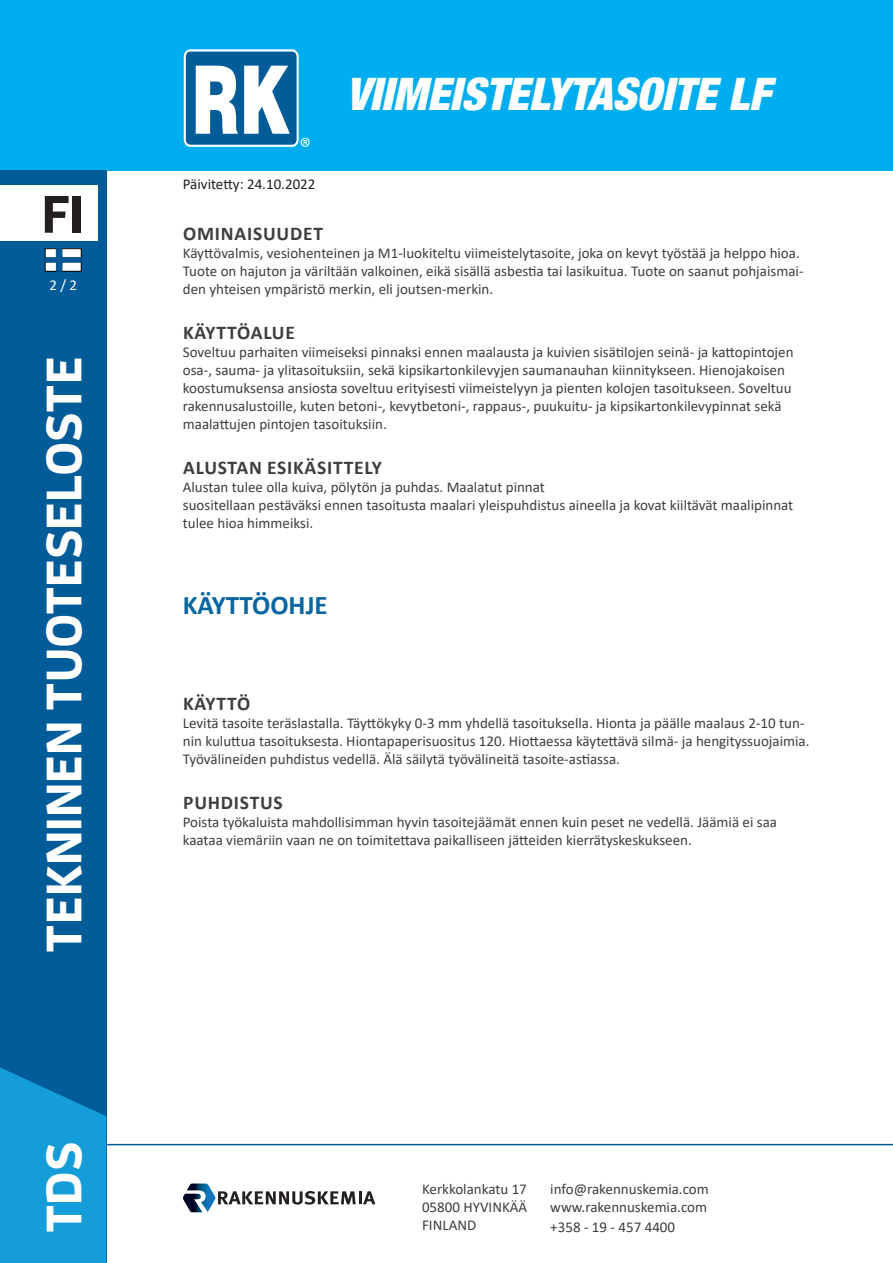
<style>
.page{position:relative;width:893px;height:1263px;background:#fff}
.page>*{position:absolute;margin:0;border:0;box-sizing:border-box;transform-origin:0 0}
.t1{font:700 52.5px "Enzo OT";color:#231f20}
.t2{font:700 49.5px "Enzo OT";color:#fff}
.t3{font:italic 900 condensed 45px "Helvetica Neue LT Std";color:#fff}
.t4{font:700 27px "Calibri";color:#04659f}
.t5{font:700 19.5px "Calibri";letter-spacing:.04em;color:#3e3e3f}
.t6{font:15px/18px "Calibri";color:#3e3e3f}
.t7{font:15px "Calibri";color:#231f20}
.t8{font:15px "Calibri";color:#fff}
</style>
<div class="page">
<div style="left:0;top:0;width:893px;height:170px;background:#00aeef"></div>
<div style="left:0;top:170px;width:106px;height:1093px;background:#005c98"></div>
<svg style="left:0;top:1067px;width:106px;height:196px;background:#1194d0"></svg>
<hr style="left:106px;top:1144px;width:787px;height:1px;background:#005c98">
<div style="left:0;top:186px;width:98px;height:55px;background:#fff"></div>
<svg style="left:184px;top:49px;width:126px;height:98px;background:#6faacc"></svg>
<svg style="left:45px;top:248px;width:36px;height:23px"></svg>
<svg style="left:183px;top:1183px;width:192px;height:29px"></svg>
<h1 class="t1" style="left:42px;top:181px;width:44px">FI</h1>
<p class="t8" style="left:49px;top:275px;width:29px">2 / 2</p>
<h2 class="t2" style="left:33px;top:952px;width:597px;rotate:-90deg">TEKNINEN TUOTESELOSTE</h2>
<h2 class="t2" style="left:33px;top:1233px;width:93px;rotate:-90deg">TDS</h2>
<p class="t7" style="left:183px;top:173px;width:134px">Päivitetty: 24.10.2022</p>
<h3 class="t3" style="left:346px;top:66px;width:426px">VIIMEISTELYTASOITE LF</h3>
<h3 class="t5" style="left:183px;top:220px;width:141px">OMINAISUUDET</h3>
<p class="t6" style="left:183px;top:244px;width:622px">Käyttövalmis, vesiohenteinen ja M1-luokiteltu viimeistelytasoite, joka on kevyt työstää ja helppo hioa.<br>Tuote on hajuton ja väriltään valkoinen, eikä sisällä asbestia tai lasikuitua. Tuote on saanut pohjaismai&shy;den yhteisen ympäristö merkin, eli joutsen-merkin.</p>
<h3 class="t5" style="left:183px;top:319px;width:113px">KÄYTTÖALUE</h3>
<p class="t6" style="left:183px;top:343px;width:612px">Soveltuu parhaiten viimeiseksi pinnaksi ennen maalausta ja kuivien sisätilojen seinä- ja kattopintojen osa-, sauma- ja ylitasoituksiin, sekä kipsikartonkilevyjen saumanauhan kiinnitykseen. Hienojakoisen koostumuksensa ansiosta soveltuu erityisesti viimeistelyyn ja pienten kolojen tasoitukseen. Soveltuu rakennusalustoille, kuten betoni-, kevytbetoni-, rappaus-, puukuitu- ja kipsikartonkilevypinnat sekä maalattujen pintojen tasoituksiin.</p>
<h3 class="t5" style="left:183px;top:454px;width:200px">ALUSTAN ESIKÄSITTELY</h3>
<p class="t6" style="left:183px;top:478px;width:612px">Alustan tulee olla kuiva, pölytön ja puhdas. Maalatut pinnat<br>suositellaan pestäväksi ennen tasoitusta maalari yleispuhdistus aineella ja kovat kiiltävät maalipinnat tulee hioa himmeiksi.</p>
<h3 class="t4" style="left:183px;top:586px;width:146px">KÄYTTÖOHJE</h3>
<h3 class="t5" style="left:183px;top:690px;width:69px">KÄYTTÖ</h3>
<p class="t6" style="left:183px;top:713px;width:628px">Levitä tasoite teräslastalla. Täyttökyky 0-3 mm yhdellä tasoituksella. Hionta ja päälle maalaus 2-10 tun&shy;nin kuluttua tasoituksesta. Hiontapaperisuositus 120. Hiottaessa käytettävä silmä- ja hengityssuojaimia.<br>Työvälineiden puhdistus vedellä. Älä säilytä työvälineitä tasoite-astiassa.</p>
<h3 class="t5" style="left:183px;top:789px;width:101px">PUHDISTUS</h3>
<p class="t6" style="left:183px;top:812px;width:596px">Poista työkaluista mahdollisimman hyvin tasoitejäämät ennen kuin peset ne vedellä. Jäämiä ei saa kaataa viemäriin vaan ne on toimitettava paikalliseen jätteiden kierrätyskeskukseen.</p>
<p class="t6" style="left:422px;top:1180px;width:107px;text-align:justify">Kerkkolankatu 17<br>05800 HYVINKÄÄ FINLAND</p>
<p class="t6" style="left:550px;top:1180px;width:160px;line-height:18.6px;text-align:justify">info@rakennuskemia.com www.rakennuskemia.com +358 - 19 - 457 4400</p>
</div>
